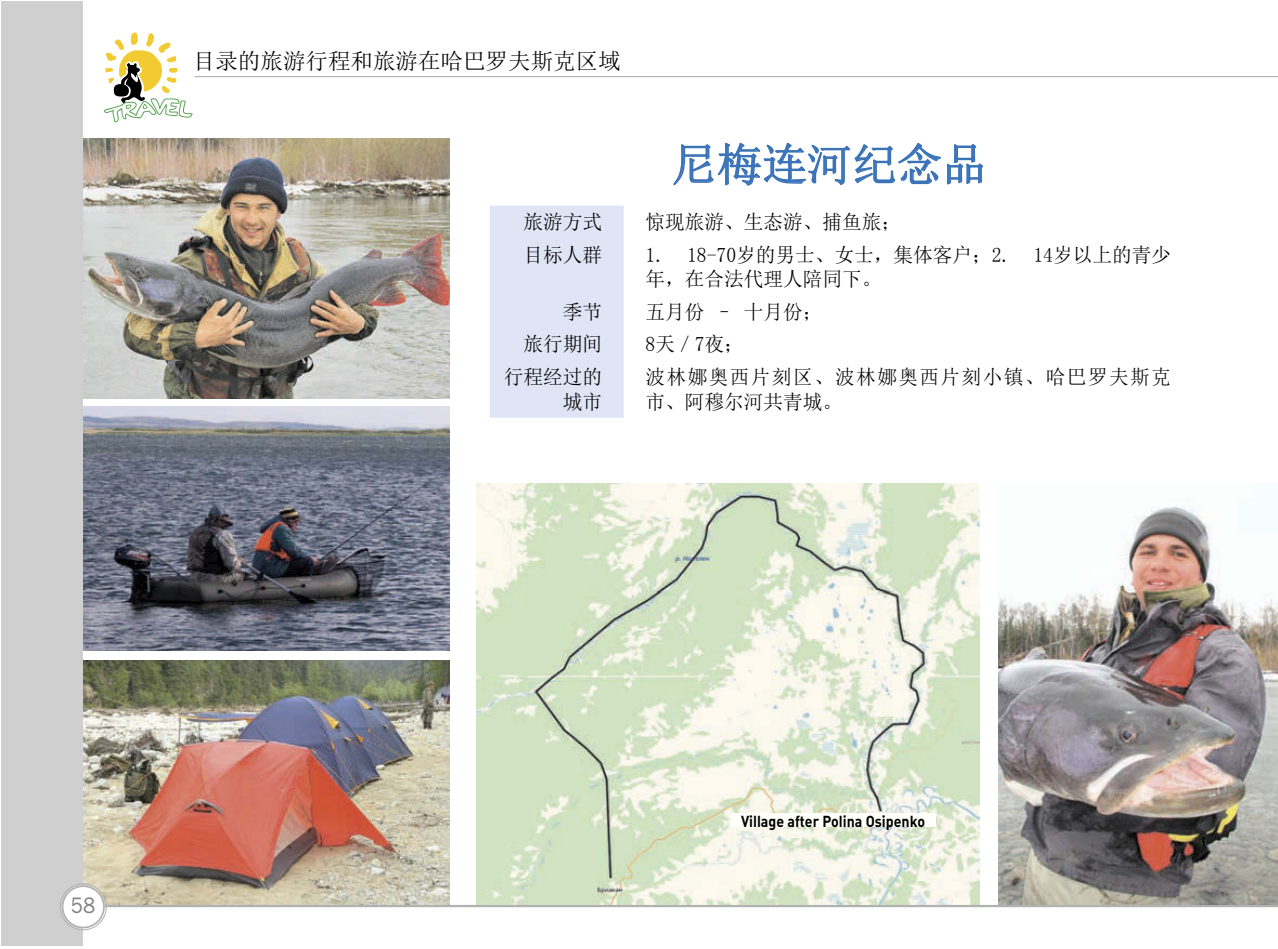
<style>
.page{position:relative;width:1278px;height:949px;background:#fff}
.page>*{position:absolute;margin:0;border:0;box-sizing:border-box;transform-origin:0 0}
.t1{font:45px "Sim Sun";color:#3b73b8}
.t2{font:22.5px "Sim Sun";color:#000}
.t3{font:22.5px "Franklin Gothic Book ITC";color:#858585;scale:.9 1}
.t4{font:20.25px/24.8px "Sim Sun";color:#000}
.t5{font:20.25px/24.8px "Sim Sun";letter-spacing:.07em;color:#000}
.t6{font:700 15.75px "Plumb";color:#000;scale:.9 1}
</style>
<div class="page">
<img style="left:477px;top:484px;width:502px;height:420px">
<img style="left:82px;top:406px;width:367px;height:244px">
<img style="left:82px;top:138px;width:367px;height:260px">
<img style="left:82px;top:660px;width:367px;height:244px">
<img style="left:998px;top:506px;width:279px;height:398px">
<div style="left:731px;top:813px;width:204px;height:14px;background:#fffffb"></div>
<div style="left:1px;top:1px;width:81px;height:944px;background:#cfcfcf"></div>
<hr style="left:102px;top:904px;width:1175px;height:3px;background:#b0b1b1">
<hr style="left:194px;top:76px;width:1083px;height:1px;background:#b0b1b1">
<div style="left:62px;top:885px;width:43px;height:43px;background:#fff;border-radius:50%"></div>
<div style="left:60px;top:883px;width:46px;height:47px;border:1px solid #b0b1b1;border-radius:50%"></div>
<div style="left:62px;top:885px;width:43px;height:43px;border:2px solid #b0b1b1;border-radius:50%"></div>
<svg style="left:104px;top:32px;width:89px;height:91px"></svg>
<svg style="left:673px;top:142px;width:311px;height:44px"></svg>
<div style="left:490px;top:206px;width:133px;height:211px;background:#dfe5f4"></div>
<p class="t2" style="left:193px;top:49px;width:429px">目录的旅游行程和旅游在哈巴罗夫斯克区域</p>
<h1 class="t1" style="left:671px;top:142px;width:316px">尼梅连河纪念品</h1>
<p class="t4" style="left:523px;top:209px;width:80px">旅游方式</p>
<p class="t4" style="left:645px;top:209px;width:257px">惊现旅游、生态游、捕鱼旅；</p>
<p class="t4" style="left:523px;top:242px;width:80px">目标人群</p>
<p class="t4" style="left:645px;top:242px;width:527px">1. 18-70岁的男士、女士，集体客户；2. 14岁以上的青少年，在合法代理人陪同下。</p>
<p class="t4" style="left:562px;top:299px;width:41px">季节</p>
<p class="t4" style="left:645px;top:299px;width:178px">五月份 – 十月份；</p>
<p class="t4" style="left:523px;top:332px;width:80px">旅行期间</p>
<p class="t4" style="left:645px;top:332px;width:100px">8天／7夜；</p>
<p class="t4" style="left:503px;top:364px;width:100px;text-align:right">行程经过的城市</p>
<p class="t5" style="left:645px;top:364px;width:527px">波林娜奥西片刻区、波林娜奥西片刻小镇、哈巴罗夫斯克市、阿穆尔河共青城。</p>
<p class="t3" style="left:71px;top:890px;width:28px">58</p>
<p class="t6" style="left:740px;top:812px;width:206px">Village after Polina Osipenko</p>
</div>
